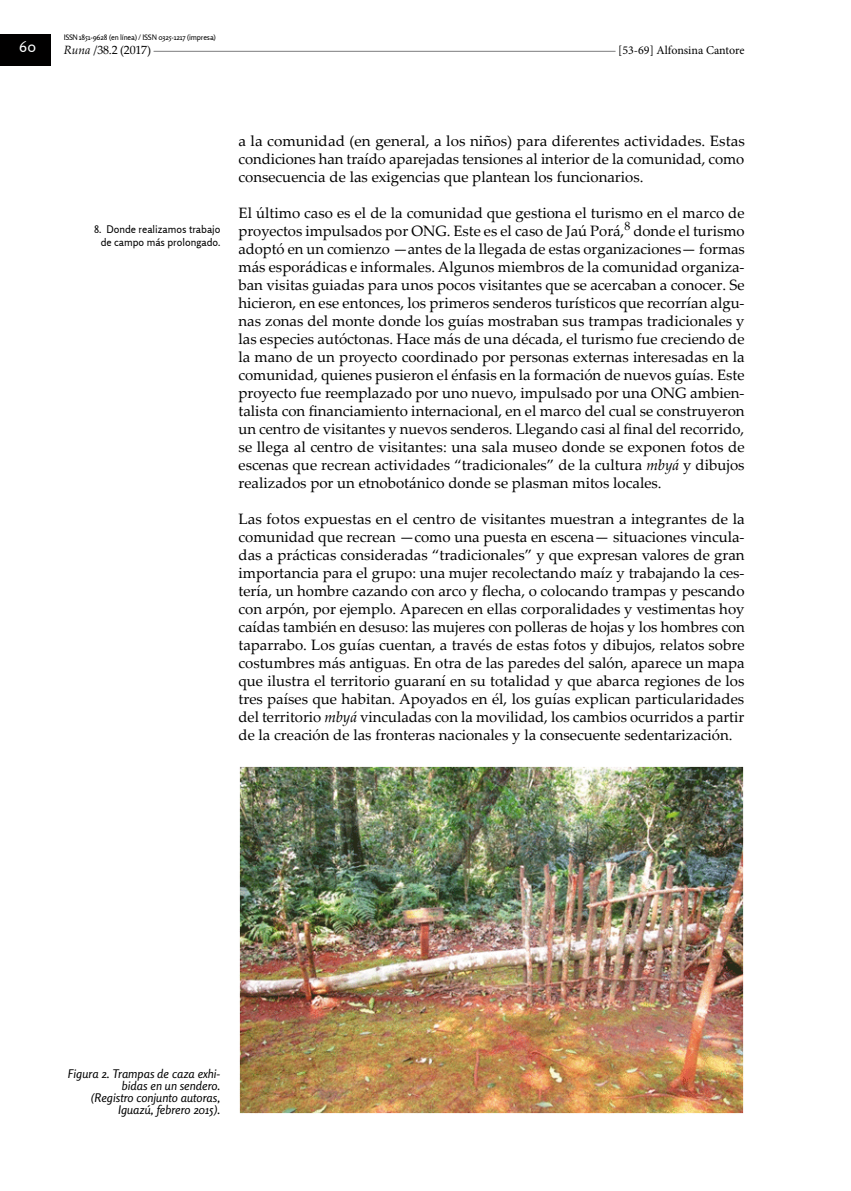
<style>
.page{position:relative;width:851px;height:1191px;background:#fff}
.page>*{position:absolute;margin:0;border:0;box-sizing:border-box;transform-origin:0 0}
.t1{font:15px/18px "Palatino Linotype";color:#010000;text-align:justify}
.t2{font:15px "Rosario";color:#fff}
.t3{font:italic 12px/12px "Rosario";color:#010000;text-align:right}
.t4{font:12px "Minion Pro";letter-spacing:-.005em;color:#010000}
.t5{font:12px "Palatino Linotype";letter-spacing:-.02em;color:#010000}
.t6{font:10.5px/12.6px "Rosario";color:#010000;text-align:right}
.t7{font:7.5px "Rosario";letter-spacing:-.02em;color:#010000}
.s1{font-style:italic}
</style>
<div class="page">
<hr style="left:109px;top:51px;width:624px;height:1px;background:#7d7d7e">
<div style="left:64px;top:43px;width:89px;height:15px;background:#fff"></div>
<div style="left:0;top:35px;width:50px;height:31px;background:#010000"></div>
<div style="left:615px;top:43px;width:129px;height:15px;background:#fff"></div>
<img style="left:239px;top:766px;width:505px;height:348px">
<p class="t7" style="left:64px;top:33px;width:153px">issn 1851-9628 (en línea) / issn 0325-1217 (impresa)</p>
<p class="t2" style="left:19px;top:38px;width:18px">60</p>
<p class="t5" style="left:64px;top:41px;width:89px"><span class="s1">Runa</span> /38.2 (2017)</p>
<p class="t4" style="left:618px;top:42px;width:128px">[53-69] Alfonsina Cantore</p>
<p class="t6" style="left:94px;top:223px;width:128px">8. Donde realizamos trabajo de campo más prolongado.</p>
<p class="t1" style="left:238px;top:131px;width:508px">a la comunidad (en general, a los niños) para diferentes actividades. Estas condiciones han traído aparejadas tensiones al interior de la comunidad, como consecuencia de las exigencias que plantean los funcionarios.</p>
<p class="t1" style="left:238px;top:203px;width:507px">El último caso es el de la comunidad que gestiona el turismo en el marco de proyectos impulsados por ONG. Este es el caso de Jaú Porá,<sup>8</sup> donde el turismo adoptó en un comienzo —antes de la llegada de estas organizaciones— formas más esporádicas e informales. Algunos miembros de la comunidad organiza&shy;ban visitas guiadas para unos pocos visitantes que se acercaban a conocer. Se hicieron, en ese entonces, los primeros senderos turísticos que recorrían algu&shy;nas zonas del monte donde los guías mostraban sus trampas tradicionales y las especies autóctonas. Hace más de una década, el turismo fue creciendo de la mano de un proyecto coordinado por personas externas interesadas en la comunidad, quienes pusieron el énfasis en la formación de nuevos guías. Este proyecto fue reemplazado por uno nuevo, impulsado por una ONG ambien&shy;talista con financiamiento internacional, en el marco del cual se construyeron un centro de visitantes y nuevos senderos. Llegando casi al final del recorrido, se llega al centro de visitantes: una sala museo donde se exponen fotos de escenas que recrean actividades “tradicionales” de la cultura <span class="s1">mbyá</span> y dibujos realizados por un etnobotánico donde se plasman mitos locales.</p>
<p class="t1" style="left:238px;top:509px;width:508px">Las fotos expuestas en el centro de visitantes muestran a integrantes de la comunidad que recrean —como una puesta en escena— situaciones vincula&shy;das a prácticas consideradas “tradicionales” y que expresan valores de gran importancia para el grupo: una mujer recolectando maíz y trabajando la ces&shy;tería, un hombre cazando con arco y flecha, o colocando trampas y pescando con arpón, por ejemplo. Aparecen en ellas corporalidades y vestimentas hoy caídas también en desuso: las mujeres con polleras de hojas y los hombres con taparrabo. Los guías cuentan, a través de estas fotos y dibujos, relatos sobre costumbres más antiguas. En otra de las paredes del salón, aparece un mapa que ilustra el territorio guaraní en su totalidad y que abarca regiones de los tres países que habitan. Apoyados en él, los guías explican particularidades del territorio <span class="s1">mbyá</span> vinculadas con la movilidad, los cambios ocurridos a partir de la creación de las fronteras nacionales y la consecuente sedentarización.</p>
<p class="t3" style="left:68px;top:1067px;width:154px">Figura 2. Trampas de caza exhi&shy;bidas en un sendero.<br>(Registro conjunto autoras,<br>Iguazú, febrero 2015).</p>
</div>
